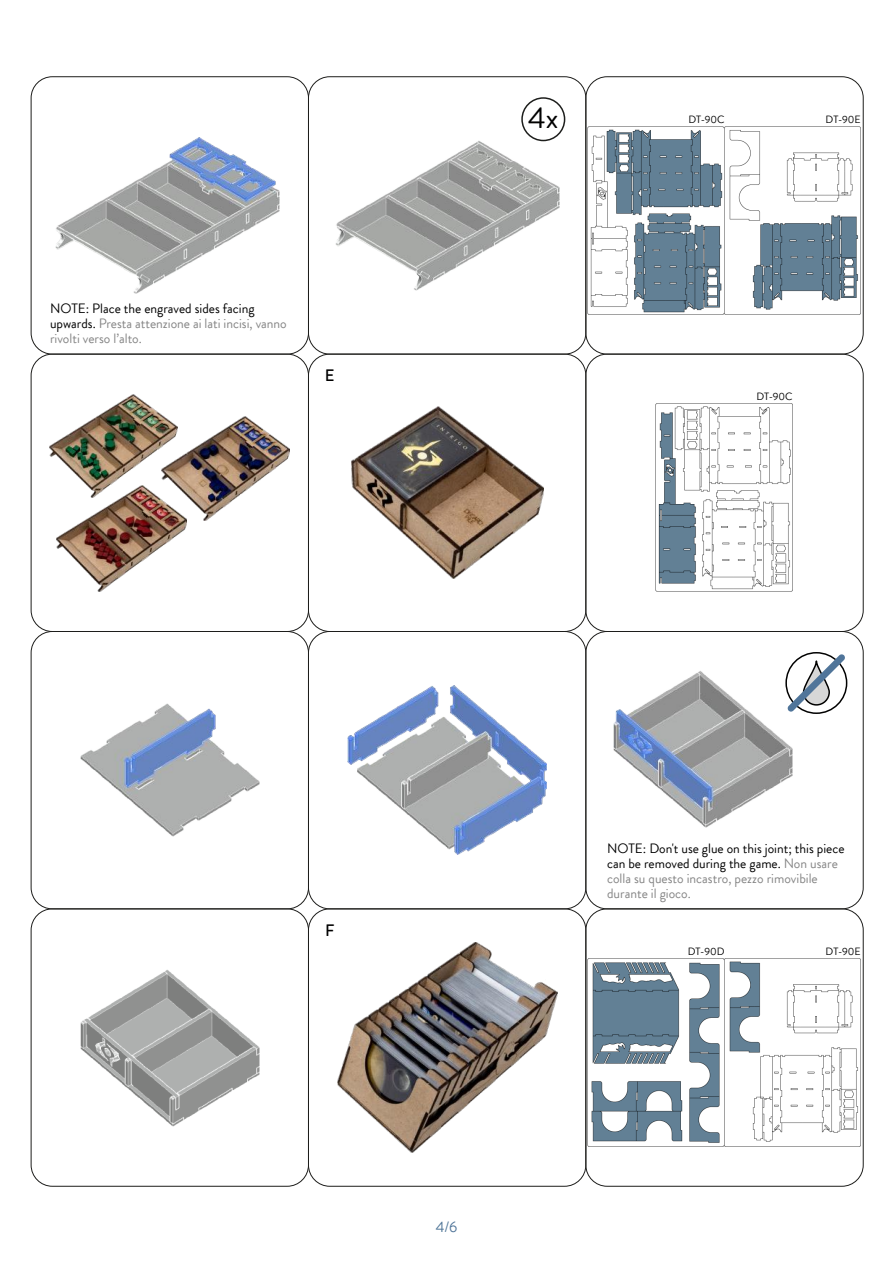
<style>
.page{position:relative;width:893px;height:1263px;background:#fff}
.page>*{position:absolute;margin:0;border:0;box-sizing:border-box;transform-origin:0 0}
.t1{font:30px "Brandon Grotesque";color:#010100}
.t2{font:500 16.5px "Brandon Grotesque";color:#010000}
.t3{font:15px "Brandon Grotesque";color:#4f7597}
.t4{font:13.5px/15px "Brandon Grotesque";color:#010000}
.t5{font:13.5px/15px "Brandon Grotesque";color:#858585}
.t6{font:10.5px "Brandon Grotesque";color:#010000}
.s1{color:#010000}
.s2{color:#507599}
.s3{color:#858585}
</style>
<div class="page">
<div style="left:308px;top:77px;width:278px;height:277px;border:1px solid #1d1d1b;border-radius:21px"></div>
<div style="left:586px;top:631px;width:277px;height:278px;border:1px solid #1d1d1b;border-radius:21px"></div>
<div style="left:31px;top:354px;width:278px;height:278px;border:1px solid #1d1d1b;border-radius:21px"></div>
<img style="left:80px;top:704px;width:179px;height:132px">
<img style="left:348px;top:686px;width:199px;height:168px">
<img style="left:614px;top:671px;width:179px;height:156px">
<img style="left:80px;top:969px;width:179px;height:157px">
<img style="left:56px;top:137px;width:223px;height:157px">
<img style="left:335px;top:140px;width:224px;height:150px">
<div style="left:521px;top:97px;width:44px;height:44px;border:2px solid #1d1e1c;border-radius:50%"></div>
<img style="left:57px;top:497px;width:129px;height:94px">
<img style="left:162px;top:416px;width:128px;height:104px">
<img style="left:50px;top:395px;width:128px;height:102px">
<div style="left:31px;top:77px;width:278px;height:277px;border:1px solid #1d1d1b;border-radius:21px"></div>
<div style="left:586px;top:77px;width:277px;height:277px;border:1px solid #1d1d1b;border-radius:21px"></div>
<img style="left:588px;top:126px;width:273px;height:188px">
<div style="left:308px;top:631px;width:278px;height:278px;border:1px solid #1d1d1b;border-radius:21px"></div>
<div style="left:308px;top:354px;width:278px;height:278px;border:1px solid #1d1d1b;border-radius:21px"></div>
<img style="left:351px;top:407px;width:192px;height:172px">
<img style="left:656px;top:404px;width:137px;height:188px">
<div style="left:586px;top:354px;width:277px;height:278px;border:1px solid #1d1d1b;border-radius:21px"></div>
<div style="left:31px;top:909px;width:278px;height:277px;border:1px solid #1d1d1b;border-radius:21px"></div>
<div style="left:586px;top:909px;width:277px;height:277px;border:1px solid #1d1d1b;border-radius:21px"></div>
<img style="left:588px;top:958px;width:273px;height:188px">
<div style="left:308px;top:909px;width:278px;height:277px;border:1px solid #1d1d1b;border-radius:21px"></div>
<img style="left:337px;top:942px;width:220px;height:210px">
<div style="left:785px;top:652px;width:62px;height:62px;border:2px solid #010100;border-radius:50%"></div>
<svg style="left:787px;top:654px;width:58px;height:58px"></svg>
<p class="t5" style="left:50px;top:301px;width:238px"><span class="s1">NOTE: Place the engraved sides facing upwards.</span> Presta attenzione ai lati incisi, vanno rivolti verso l’alto.</p>
<p class="t2" style="left:325px;top:364px;width:11px">E</p>
<h1 class="t1" style="left:528px;top:97px;width:32px">4x</h1>
<p class="t6" style="left:688px;top:112px;width:38px">DT-90C</p>
<p class="t6" style="left:826px;top:112px;width:36px">DT-90E</p>
<p class="t6" style="left:756px;top:389px;width:38px">DT-90C</p>
<p class="t2" style="left:325px;top:919px;width:11px">F</p>
<p class="t3" style="left:436px;top:1216px;width:23px">4/<span class="s2">6</span></p>
<p class="t4" style="left:607px;top:841px;width:239px">NOTE: Don't use glue on this joint; this piece can be removed during the game. <span class="s3">Non usare colla su questo incastro, pezzo rimovibile durante il gioco.</span></p>
<p class="t6" style="left:688px;top:944px;width:38px">DT-90D</p>
<p class="t6" style="left:826px;top:944px;width:36px">DT-90E</p>
</div>
